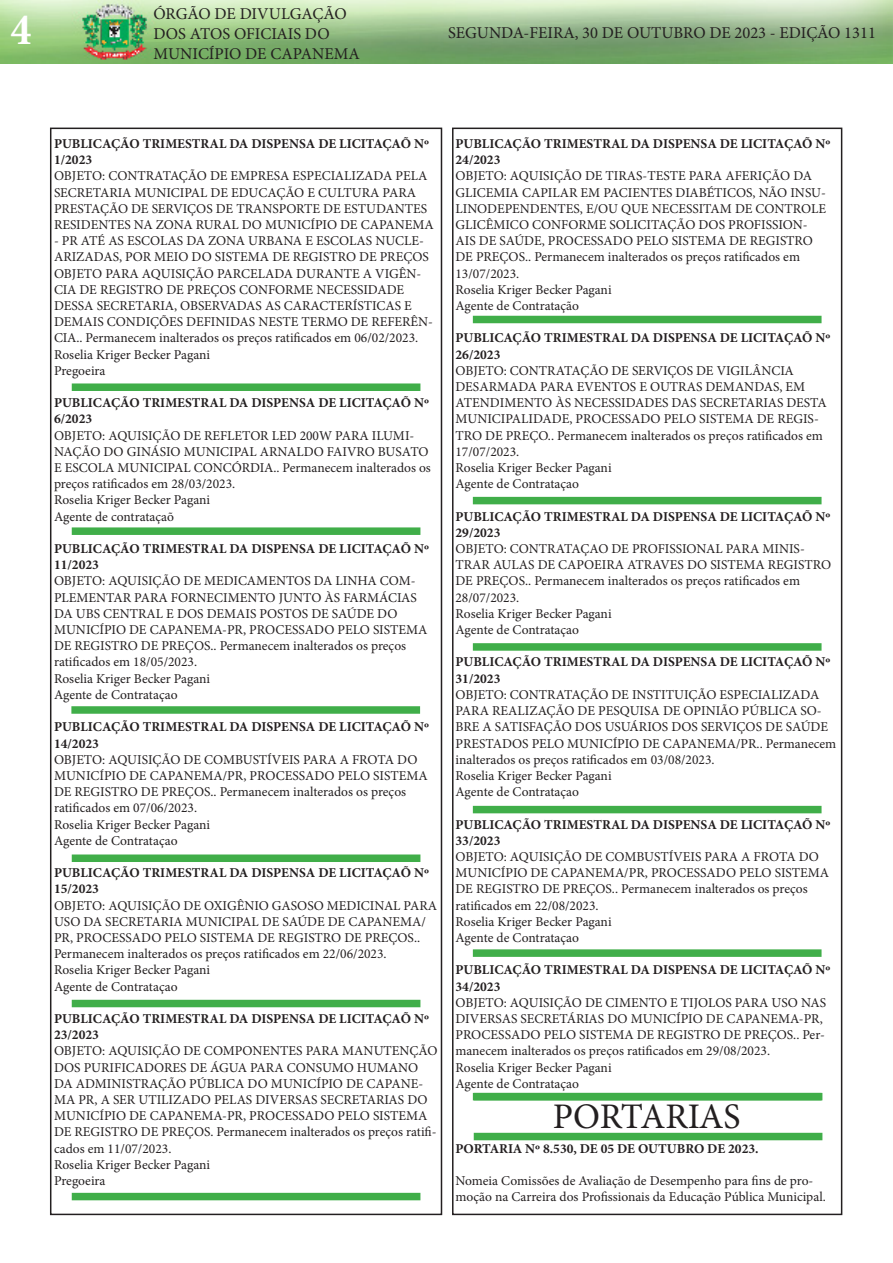
<style>
.page{position:relative;width:893px;height:1263px;background:#fff}
.page>*{position:absolute;margin:0;border:0;box-sizing:border-box;transform-origin:0 0}
.t1{font:700 condensed 45px "Minion Pro";color:#fff}
.t2{font:36px "Minion Pro";letter-spacing:-.005em;color:#231f20}
.t3{font:16.5px/19.8px "Minion Pro";color:#231f20}
.t4{font:13.5px/16.2px "Minion Pro";color:#231f20}
.t5{font:700 13.5px/16.2px "Minion Pro";color:#231f20}
</style>
<div class="page">
<div style="left:50px;top:128px;width:392px;height:1087px;border:2px solid #231f20"></div>
<img style="left:0;top:0;width:893px;height:64px">
<div style="left:452px;top:128px;width:390px;height:1087px;border:2px solid #231f20"></div>
<div style="left:72px;top:383px;width:348px;height:8px;background:#40ae49"></div>
<div style="left:72px;top:527px;width:348px;height:8px;background:#40ae49"></div>
<div style="left:71px;top:706px;width:349px;height:8px;background:#40ae49"></div>
<div style="left:72px;top:854px;width:348px;height:8px;background:#40ae49"></div>
<div style="left:473px;top:497px;width:348px;height:7px;background:#40ae49"></div>
<div style="left:473px;top:316px;width:348px;height:7px;background:#40ae49"></div>
<div style="left:72px;top:1193px;width:348px;height:7px;background:#40ae49"></div>
<div style="left:72px;top:1000px;width:348px;height:7px;background:#40ae49"></div>
<div style="left:473px;top:806px;width:348px;height:7px;background:#40ae49"></div>
<div style="left:473px;top:643px;width:348px;height:8px;background:#40ae49"></div>
<div style="left:473px;top:949px;width:348px;height:8px;background:#40ae49"></div>
<div style="left:474px;top:1093px;width:348px;height:7px;background:#40ae49"></div>
<div style="left:474px;top:1133px;width:348px;height:7px;background:#40ae49"></div>
<h1 class="t1" style="left:11px;top:-1px;width:22px">4</h1>
<p class="t3" style="left:153px;top:4px;width:208px">ÓRGÃO DE DIVULGAÇÃO<br>DOS ATOS OFICIAIS DO<br>MUNICÍPIO DE CAPANEMA</p>
<p class="t3" style="left:448px;top:23px;width:429px">SEGUNDA-FEIRA, 30 DE OUTUBRO DE 2023 - EDIÇÃO 1311</p>
<p class="t5" style="left:54px;top:135px;width:376px">PUBLICAÇÃO TRIMESTRAL DA DISPENSA DE LICITAÇAÕ Nº<br>1/2023</p>
<p class="t4" style="left:54px;top:168px;width:381px">OBJETO: CONTRATAÇÃO DE EMPRESA ESPECIALIZADA PELA SECRETARIA MUNICIPAL DE EDUCAÇÃO E CULTURA PARA PRESTAÇÃO DE SERVIÇOS DE TRANSPORTE DE ESTUDANTES RESIDENTES NA ZONA RURAL DO MUNICÍPIO DE CAPANEMA</p>
<p class="t4" style="left:54px;top:233px;width:381px">- PR ATÉ AS ESCOLAS DA ZONA URBANA E ESCOLAS NUCLE-ARIZADAS, POR MEIO DO SISTEMA DE REGISTRO DE PREÇOS OBJETO PARA AQUISIÇÃO PARCELADA DURANTE A VIGÊN-CIA DE REGISTRO DE PREÇOS CONFORME NECESSIDADE DESSA SECRETARIA, OBSERVADAS AS CARACTERÍSTICAS E DEMAIS CONDIÇÕES DEFINIDAS NESTE TERMO DE REFERÊN-CIA.. Permanecem inalterados os preços ratificados em 06/02/2023.</p>
<p class="t4" style="left:54px;top:346px;width:158px">Roselia Kriger Becker Pagani</p>
<p class="t4" style="left:54px;top:362px;width:53px">Pregoeira</p>
<p class="t5" style="left:54px;top:395px;width:376px">PUBLICAÇÃO TRIMESTRAL DA DISPENSA DE LICITAÇAÕ Nº<br>6/2023</p>
<p class="t4" style="left:54px;top:427px;width:378px">OBJETO: AQUISIÇÃO DE REFLETOR LED 200W PARA ILUMI-NAÇÃO DO GINÁSIO MUNICIPAL ARNALDO FAIVRO BUSATO E ESCOLA MUNICIPAL CONCÓRDIA.. Permanecem inalterados os preços ratificados em 28/03/2023.</p>
<p class="t4" style="left:54px;top:492px;width:158px">Roselia Kriger Becker Pagani</p>
<p class="t4" style="left:54px;top:508px;width:122px">Agente de contrataçaõ</p>
<p class="t5" style="left:54px;top:540px;width:376px">PUBLICAÇÃO TRIMESTRAL DA DISPENSA DE LICITAÇAÕ Nº<br>11/2023</p>
<p class="t4" style="left:54px;top:573px;width:375px">OBJETO: AQUISIÇÃO DE MEDICAMENTOS DA LINHA COM-PLEMENTAR PARA FORNECIMENTO JUNTO ÀS FARMÁCIAS DA UBS CENTRAL E DOS DEMAIS POSTOS DE SAÚDE DO MUNICÍPIO DE CAPANEMA-PR, PROCESSADO PELO SISTEMA DE REGISTRO DE PREÇOS.. Permanecem inalterados os preços ratificados em 18/05/2023.</p>
<p class="t4" style="left:54px;top:670px;width:158px">Roselia Kriger Becker Pagani</p>
<p class="t4" style="left:54px;top:686px;width:125px">Agente de Contrataçao</p>
<p class="t5" style="left:54px;top:719px;width:376px">PUBLICAÇÃO TRIMESTRAL DA DISPENSA DE LICITAÇAÕ Nº<br>14/2023</p>
<p class="t4" style="left:54px;top:751px;width:375px">OBJETO: AQUISIÇÃO DE COMBUSTÍVEIS PARA A FROTA DO MUNICÍPIO DE CAPANEMA/PR, PROCESSADO PELO SISTEMA DE REGISTRO DE PREÇOS.. Permanecem inalterados os preços ratificados em 07/06/2023.</p>
<p class="t4" style="left:54px;top:816px;width:158px">Roselia Kriger Becker Pagani</p>
<p class="t4" style="left:54px;top:832px;width:125px">Agente de Contrataçao</p>
<p class="t5" style="left:54px;top:864px;width:376px">PUBLICAÇÃO TRIMESTRAL DA DISPENSA DE LICITAÇAÕ Nº<br>15/2023</p>
<p class="t4" style="left:54px;top:897px;width:385px">OBJETO: AQUISIÇÃO DE OXIGÊNIO GASOSO MEDICINAL PARA USO DA SECRETARIA MUNICIPAL DE SAÚDE DE CAPANEMA/ PR, PROCESSADO PELO SISTEMA DE REGISTRO DE PREÇOS..<br>Permanecem inalterados os preços ratificados em 22/06/2023.</p>
<p class="t4" style="left:54px;top:962px;width:158px">Roselia Kriger Becker Pagani</p>
<p class="t4" style="left:54px;top:978px;width:125px">Agente de Contrataçao</p>
<p class="t5" style="left:54px;top:1010px;width:376px">PUBLICAÇÃO TRIMESTRAL DA DISPENSA DE LICITAÇAÕ Nº<br>23/2023</p>
<p class="t4" style="left:54px;top:1043px;width:385px">OBJETO: AQUISIÇÃO DE COMPONENTES PARA MANUTENÇÃO DOS PURIFICADORES DE ÁGUA PARA CONSUMO HUMANO DA ADMINISTRAÇÃO PÚBLICA DO MUNICÍPIO DE CAPANE-MA PR, A SER UTILIZADO PELAS DIVERSAS SECRETARIAS DO MUNICÍPIO DE CAPANEMA-PR, PROCESSADO PELO SISTEMA DE REGISTRO DE PREÇOS. Permanecem inalterados os preços ratifi&shy;cados em 11/07/2023.</p>
<p class="t4" style="left:54px;top:1156px;width:158px">Roselia Kriger Becker Pagani</p>
<p class="t4" style="left:54px;top:1172px;width:53px">Pregoeira</p>
<p class="t5" style="left:455px;top:135px;width:376px">PUBLICAÇÃO TRIMESTRAL DA DISPENSA DE LICITAÇAÕ Nº<br>24/2023</p>
<p class="t4" style="left:455px;top:168px;width:372px">OBJETO: AQUISIÇÃO DE TIRAS-TESTE PARA AFERIÇÃO DA GLICEMIA CAPILAR EM PACIENTES DIABÉTICOS, NÃO INSU-LINODEPENDENTES, E/OU QUE NECESSITAM DE CONTROLE GLICÊMICO CONFORME SOLICITAÇÃO DOS PROFISSION-AIS DE SAÚDE, PROCESSADO PELO SISTEMA DE REGISTRO DE PREÇOS.. Permanecem inalterados os preços ratificados em 13/07/2023.</p>
<p class="t4" style="left:455px;top:281px;width:158px">Roselia Kriger Becker Pagani</p>
<p class="t4" style="left:455px;top:298px;width:125px">Agente de Contratação</p>
<p class="t5" style="left:455px;top:330px;width:376px">PUBLICAÇÃO TRIMESTRAL DA DISPENSA DE LICITAÇAÕ Nº<br>26/2023</p>
<p class="t4" style="left:455px;top:362px;width:373px">OBJETO: CONTRATAÇÃO DE SERVIÇOS DE VIGILÂNCIA DESARMADA PARA EVENTOS E OUTRAS DEMANDAS, EM ATENDIMENTO ÀS NECESSIDADES DAS SECRETARIAS DESTA MUNICIPALIDADE, PROCESSADO PELO SISTEMA DE REGIS-TRO DE PREÇO.. Permanecem inalterados os preços ratificados em 17/07/2023.</p>
<p class="t4" style="left:455px;top:460px;width:158px">Roselia Kriger Becker Pagani</p>
<p class="t4" style="left:455px;top:476px;width:125px">Agente de Contrataçao</p>
<p class="t5" style="left:455px;top:508px;width:376px">PUBLICAÇÃO TRIMESTRAL DA DISPENSA DE LICITAÇAÕ Nº<br>29/2023</p>
<p class="t4" style="left:455px;top:541px;width:377px">OBJETO: CONTRATAÇAO DE PROFISSIONAL PARA MINIS-TRAR AULAS DE CAPOEIRA ATRAVES DO SISTEMA REGISTRO DE PREÇOS.. Permanecem inalterados os preços ratificados em 28/07/2023.</p>
<p class="t4" style="left:455px;top:605px;width:158px">Roselia Kriger Becker Pagani</p>
<p class="t4" style="left:455px;top:622px;width:125px">Agente de Contrataçao</p>
<p class="t5" style="left:455px;top:654px;width:376px">PUBLICAÇÃO TRIMESTRAL DA DISPENSA DE LICITAÇAÕ Nº<br>31/2023</p>
<p class="t4" style="left:455px;top:686px;width:382px">OBJETO: CONTRATAÇÃO DE INSTITUIÇÃO ESPECIALIZADA PARA REALIZAÇÃO DE PESQUISA DE OPINIÃO PÚBLICA SO-BRE A SATISFAÇÃO DOS USUÁRIOS DOS SERVIÇOS DE SAÚDE PRESTADOS PELO MUNICÍPIO DE CAPANEMA/PR.. Permanecem inalterados os preços ratificados em 03/08/2023.</p>
<p class="t4" style="left:455px;top:767px;width:158px">Roselia Kriger Becker Pagani</p>
<p class="t4" style="left:455px;top:784px;width:125px">Agente de Contrataçao</p>
<p class="t5" style="left:455px;top:816px;width:376px">PUBLICAÇÃO TRIMESTRAL DA DISPENSA DE LICITAÇAÕ Nº<br>33/2023</p>
<p class="t4" style="left:455px;top:848px;width:375px">OBJETO: AQUISIÇÃO DE COMBUSTÍVEIS PARA A FROTA DO MUNICÍPIO DE CAPANEMA/PR, PROCESSADO PELO SISTEMA DE REGISTRO DE PREÇOS.. Permanecem inalterados os preços ratificados em 22/08/2023.</p>
<p class="t4" style="left:455px;top:913px;width:158px">Roselia Kriger Becker Pagani</p>
<p class="t4" style="left:455px;top:929px;width:125px">Agente de Contrataçao</p>
<p class="t5" style="left:455px;top:962px;width:376px">PUBLICAÇÃO TRIMESTRAL DA DISPENSA DE LICITAÇAÕ Nº<br>34/2023</p>
<p class="t4" style="left:455px;top:994px;width:372px">OBJETO: AQUISIÇÃO DE CIMENTO E TIJOLOS PARA USO NAS DIVERSAS SECRETÁRIAS DO MUNICÍPIO DE CAPANEMA-PR, PROCESSADO PELO SISTEMA DE REGISTRO DE PREÇOS.. Per&shy;manecem inalterados os preços ratificados em 29/08/2023.</p>
<p class="t4" style="left:455px;top:1059px;width:158px">Roselia Kriger Becker Pagani</p>
<p class="t4" style="left:455px;top:1075px;width:125px">Agente de Contrataçao</p>
<p class="t2" style="left:553px;top:1092px;width:189px">PORTARIAS</p>
<p class="t5" style="left:455px;top:1140px;width:305px">PORTARIA Nº 8.530, DE 05 DE OUTUBRO DE 2023.</p>
<p class="t4" style="left:455px;top:1172px;width:372px">Nomeia Comissões de Avaliação de Desempenho para fins de pro&shy;moção na Carreira dos Profissionais da Educação Pública Municipal.</p>
</div>
